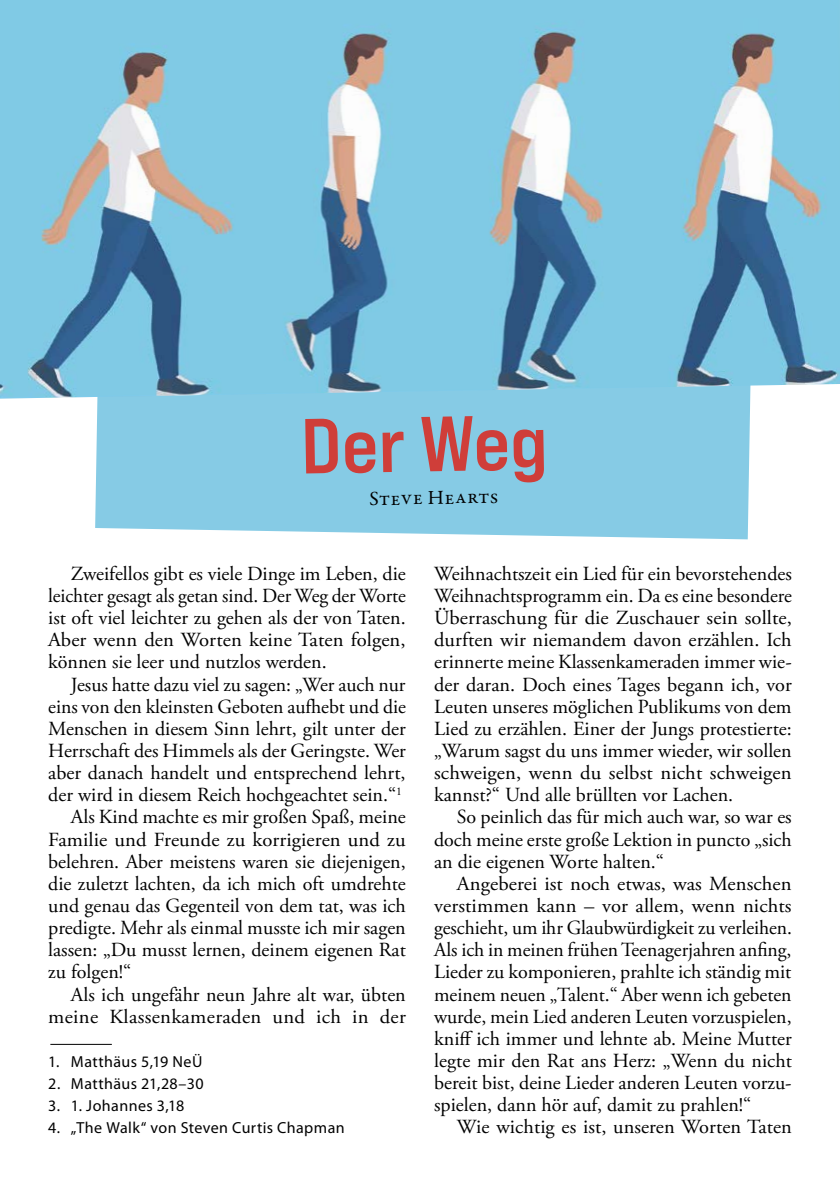
<style>
.page{position:relative;width:840px;height:1191px;background:#fff}
.page>*{position:absolute;margin:0;border:0;box-sizing:border-box;transform-origin:0 0}
.t1{font:700 expanded 77.8px "Bebas Neue Pro";color:#cf3e39}
.t2{font:20px/22.2px "Adobe Garamond Pro";color:#000;text-align:justify}
.t3{font:20px "Garamond Premr Pro";color:#000}
.t4{font:16px "Myriad Pro";letter-spacing:.025em;color:#000}
</style>
<div class="page">
<div style="left:95px;top:399px;width:656px;height:140px;background:#86cbe5"></div>
<img style="left:0;top:0;width:839px;height:399px">
<hr style="left:50px;top:1043px;width:62px;height:1px;background:#000">
<h1 class="t1" style="left:300px;top:398px;width:248px;rotate:-1deg">Der Weg</h1>
<p class="t3" style="left:369px;top:486px;width:131px;rotate:-1deg">Steve Hearts</p>
<p class="t2" style="left:48px;top:563px;width:359px;text-indent:23px">Zweifellos gibt es viele Dinge im Leben, die leichter gesagt als getan sind. Der Weg der Worte ist oft viel leichter zu gehen als der von Taten.<br>Aber wenn den Worten keine Taten folgen, können sie leer und nutzlos werden.</p>
<p class="t2" style="left:71px;top:674px;width:336px">Jesus hatte dazu viel zu sagen: „Wer auch nur</p>
<p class="t2" style="left:48px;top:696px;width:359px">eins von den kleinsten Geboten aufhebt und die</p>
<p class="t2" style="left:48px;top:718px;width:359px">Menschen in diesem Sinn lehrt, gilt unter der</p>
<p class="t2" style="left:48px;top:740px;width:359px">Herrschaft des Himmels als der Geringste. Wer</p>
<p class="t2" style="left:48px;top:762px;width:358px">aber danach handelt und entsprechend lehrt,</p>
<p class="t2" style="left:48px;top:784px;width:355px">der wird in diesem Reich hochgeachtet sein.“<sup>1</sup></p>
<p class="t2" style="left:71px;top:806px;width:336px">Als Kind machte es mir großen Spaß, meine</p>
<p class="t2" style="left:48px;top:828px;width:359px">Familie und Freunde zu korrigieren und zu</p>
<p class="t2" style="left:48px;top:851px;width:359px">belehren. Aber meistens waren sie diejenigen,</p>
<p class="t2" style="left:48px;top:873px;width:359px">die zuletzt lachten, da ich mich oft umdrehte</p>
<p class="t2" style="left:48px;top:895px;width:359px">und genau das Gegenteil von dem tat, was ich</p>
<p class="t2" style="left:48px;top:917px;width:359px">predigte. Mehr als einmal musste ich mir sagen</p>
<p class="t2" style="left:48px;top:939px;width:359px">lassen: „Du musst lernen, deinem eigenen Rat</p>
<p class="t2" style="left:48px;top:961px;width:85px">zu folgen!“</p>
<p class="t2" style="left:71px;top:983px;width:336px">Als ich ungefähr neun Jahre alt war, übten</p>
<p class="t2" style="left:48px;top:1006px;width:359px">meine Klassenkameraden und ich in der</p>
<p class="t4" style="left:48px;top:1051px;width:155px">1. Matthäus 5,19 NeÜ</p>
<p class="t4" style="left:48px;top:1074px;width:157px">2. Matthäus 21,28–30</p>
<p class="t4" style="left:48px;top:1096px;width:137px">3. 1. Johannes 3,18</p>
<p class="t4" style="left:48px;top:1118px;width:298px">4. „The Walk“ von Steven Curtis Chapman</p>
<p class="t2" style="left:434px;top:563px;width:359px">Weihnachtszeit ein Lied für ein bevorstehendes Weihnachtsprogramm ein. Da es eine besondere Überraschung für die Zuschauer sein sollte, durften wir niemandem davon erzählen. Ich erinnerte meine Klassenkameraden immer wie&shy;der daran. Doch eines Tages begann ich, vor Leuten unseres möglichen Publikums von dem Lied zu erzählen. Einer der Jungs protestierte: „Warum sagst du uns immer wieder, wir sollen schweigen, wenn du selbst nicht schweigen kannst?“ Und alle brüllten vor Lachen.</p>
<p class="t2" style="left:434px;top:806px;width:359px;text-indent:23px">So peinlich das für mich auch war, so war es doch meine erste große Lektion in puncto „sich an die eigenen Worte halten.“</p>
<p class="t2" style="left:434px;top:873px;width:359px;text-indent:23px">Angeberei ist noch etwas, was Menschen verstimmen kann – vor allem, wenn nichts geschieht, um ihr Glaubwürdigkeit zu verleihen.<br>Als ich in meinen frühen Teenagerjahren anfing, Lieder zu komponieren, prahlte ich ständig mit meinem neuen „Talent.“ Aber wenn ich gebeten wurde, mein Lied anderen Leuten vorzuspielen, kniff ich immer und lehnte ab. Meine Mutter legte mir den Rat ans Herz: „Wenn du nicht bereit bist, deine Lieder anderen Leuten vorzu&shy;spielen, dann hör auf, damit zu prahlen!“</p>
<p class="t2" style="left:456px;top:1116px;width:336px">Wie wichtig es ist, unseren Worten Taten</p>
</div>
